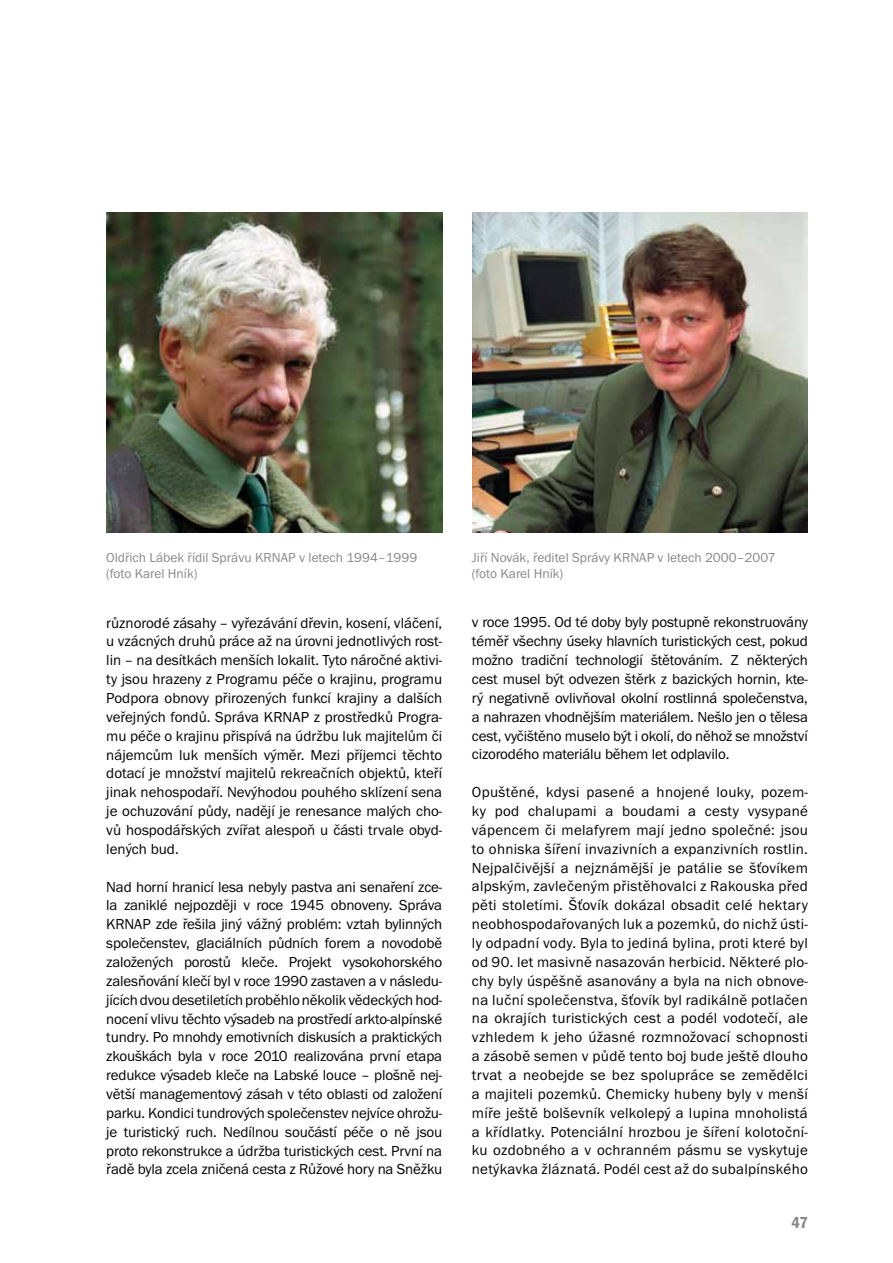
<style>
.page{position:relative;width:893px;height:1263px;background:#fff}
.page>*{position:absolute;margin:0;border:0;box-sizing:border-box;transform-origin:0 0}
.t1{font:600 condensed 16.5px "Franklin Got Itc TEE";color:#87888a}
.t2{font:15px/18.9px "Franklin Got Itc TEE";letter-spacing:-.005em;color:#000;text-align:justify}
.t3{font:13.5px/16.2px "Franklin Got Itc TEE";color:#87888a}
</style>
<div class="page">
<img style="left:106px;top:213px;width:336px;height:320px">
<img style="left:472px;top:213px;width:336px;height:320px">
<p class="t3" style="left:106px;top:549px;width:313px">Oldřich Lábek řídil Správu KRNAP v letech 1994–1999 (foto Karel Hník)</p>
<p class="t3" style="left:472px;top:549px;width:305px">Jiří Novák, ředitel Správy KRNAP v letech 2000–2007 (foto Karel Hník)</p>
<p class="t2" style="left:106px;top:613px;width:337px">různorodé zásahy – vyřezávání dřevin, kosení, vláčení, u vzácných druhů práce až na úrovni jednotlivých rost&shy;lin – na desítkách menších lokalit. Tyto náročné aktivi&shy;ty jsou hrazeny z Programu péče o krajinu, programu Podpora obnovy přirozených funkcí krajiny a dalších veřejných fondů. Správa KRNAP z prostředků Progra&shy;mu péče o krajinu přispívá na údržbu luk majitelům či nájemcům luk menších výměr. Mezi příjemci těchto dotací je množství majitelů rekreačních objektů, kteří jinak nehospodaří. Nevýhodou pouhého sklízení sena je ochuzování půdy, nadějí je renesance malých cho&shy;vů hospodářských zvířat alespoň u části trvale obyd&shy;lených bud.</p>
<p class="t2" style="left:106px;top:877px;width:337px">Nad horní hranicí lesa nebyly pastva ani senaření zce&shy;la zaniklé nejpozději v roce 1945 obnoveny. Správa KRNAP zde řešila jiný vážný problém: vztah bylinných společenstev, glaciálních půdních forem a novodobě založených porostů kleče. Projekt vysokohorského zalesňování klečí byl v roce 1990 zastaven a v následu&shy;jících dvou desetiletích proběhlo několik vědeckých hod&shy;nocení vlivu těchto výsadeb na prostředí arkto-alpínské tundry. Po mnohdy emotivních diskusích a praktických zkouškách byla v roce 2010 realizována první etapa redukce výsadeb kleče na Labské louce – plošně nej&shy;větší managementový zásah v této oblasti od založení parku. Kondici tundrových společenstev nejvíce ohrožu&shy;je turistický ruch. Nedílnou součástí péče o ně jsou proto rekonstrukce a údržba turistických cest. První na řadě byla zcela zničená cesta z Růžové hory na Sněžku</p>
<p class="t2" style="left:472px;top:613px;width:337px">v roce 1995. Od té doby byly postupně rekonstruovány téměř všechny úseky hlavních turistických cest, pokud možno tradiční technologií štětováním. Z některých cest musel být odvezen štěrk z bazických hornin, kte&shy;rý negativně ovlivňoval okolní rostlinná společenstva, a nahrazen vhodnějším materiálem. Nešlo jen o tělesa cest, vyčištěno muselo být i okolí, do něhož se množství cizorodého materiálu během let odplavilo.</p>
<p class="t2" style="left:472px;top:783px;width:338px">Opuštěné, kdysi pasené a hnojené louky, pozem&shy;ky pod chalupami a boudami a cesty vysypané vápencem či melafyrem mají jedno společné: jsou to ohniska šíření invazivních a expanzivních rostlin.<br>Nejpalčivější a nejznámější je patálie se šťovíkem alpským, zavlečeným přistěhovalci z Rakouska před pěti stoletími. Šťovík dokázal obsadit celé hektary neobhospodařovaných luk a pozemků, do nichž ústi&shy;ly odpadní vody. Byla to jediná bylina, proti které byl od 90. let masivně nasazován herbicid. Některé plo&shy;chy byly úspěšně asanovány a byla na nich obnove&shy;na luční společenstva, šťovík byl radikálně potlačen na okrajích turistických cest a podél vodotečí, ale vzhledem k jeho úžasné rozmnožovací schopnosti a zásobě semen v půdě tento boj bude ještě dlouho trvat a neobejde se bez spolupráce se zemědělci a majiteli pozemků. Chemicky hubeny byly v menší míře ještě bolševník velkolepý a lupina mnoholistá a křídlatky. Potenciální hrozbou je šíření kolotoční&shy;ku ozdobného a v ochranném pásmu se vyskytuje netýkavka žláznatá. Podél cest až do subalpínského</p>
<p class="t1" style="left:792px;top:1213px;width:18px">47</p>
</div>
